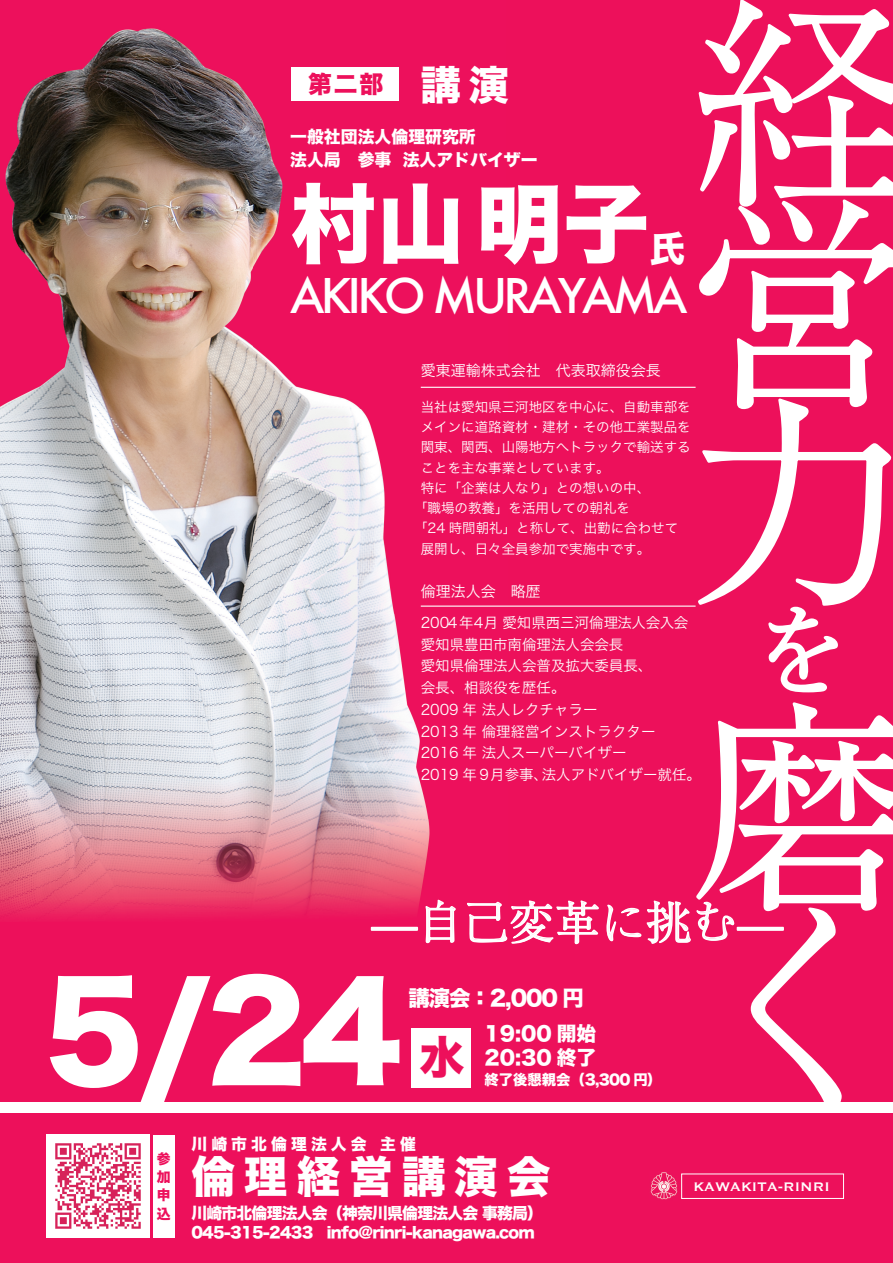
<style>
.page{position:relative;width:893px;height:1263px;background:#fff}
.page>*{position:absolute;margin:0;border:0;box-sizing:border-box;transform-origin:0 0}
.t1{font:300 223.65px/200.4px "Ryumin Pro";color:#fff;text-align:justify}
.t2{font:131.1px "Hira Kaku Std W8";color:#fff}
.t3{font:300 98.25px "Ryumin Pro";color:#fff}
.t4{font:86.85px "Hira Kaku Std W8";color:#fff}
.t5{font:500 46.5px "Futura";letter-spacing:-.085em;color:#fff}
.t6{font:300 45.75px "Ryumin Pro";color:#fff}
.t7{font:45.3px "Hira Kaku Std W8";color:#ed105b}
.t8{font:43.8px "Hira Kaku Std W8";letter-spacing:.2em;color:#fff}
.t9{font:36px "Hira Kaku Std W8";color:#fff}
.t10{font:23.85px "Hira Kaku Std W8";color:#ed105b}
.t11{font:21.45px "Hira Kaku Std W8";letter-spacing:-.05em;color:#fff}
.t12{font:19.8px/23.7px "Hira Kaku Std W8";color:#fff}
.t13{font:16.8px/23px "Hira Kaku Std W8";color:#fff}
.t14{font:16.2px "Copperplate";color:#fff}
.t15{font:15.9px "Hira Kaku Std W8";letter-spacing:-.05em;color:#fff}
.t16{font:15.9px "Hira Kaku Std W8";letter-spacing:.255em;color:#fff}
.t17{font:15px "Hira Kaku Std W8";letter-spacing:-.05em;color:#fff}
.t18{font:15px "Hira Kaku Pro N W3";color:#fff}
.t19{font:14.55px/21.8px "Hira Kaku Pro N W3";color:#fff}
.t20{font:14.4px "Hira Kaku Std W8";color:#fff}
.t21{font:13.8px/18px "Hira Kaku Std W8";color:#ed105b;text-align:justify}
.t22{font:13.5px "Hira Kaku Pro N W3";color:#fff}
.s1{font-size:40.35px;color:#fff}
</style>
<div class="page">
<div style="left:0;top:0;width:893px;height:1101px;background:#ed105b"></div>
<img style="left:0;top:28px;width:465px;height:891px">
<div style="left:0;top:1114px;width:893px;height:149px;background:#ed105b"></div>
<div style="left:681px;top:1173px;width:163px;height:26px;border:1px solid #fff"></div>
<img style="left:650px;top:1172px;width:28px;height:28px">
<img style="left:47px;top:1135px;width:103px;height:103px">
<div style="left:153px;top:1135px;width:21px;height:102px;background:#fff"></div>
<div style="left:411px;top:1028px;width:60px;height:60px;background:#fff"></div>
<div style="left:291px;top:67px;width:108px;height:33px;background:#fff"></div>
<hr style="left:421px;top:387px;width:275px;height:1px;background:#fff">
<hr style="left:421px;top:605px;width:275px;height:2px;background:#fff">
<div style="left:371px;top:927px;width:47px;height:4px;border:2px solid #fff"></div>
<svg style="left:424px;top:897px;width:33px;height:47px"></svg>
<svg style="left:465px;top:0;width:428px;height:1102px"></svg>
<div style="left:737px;top:927px;width:47px;height:4px;border:2px solid #fff"></div>
<h3 class="t10" style="left:308px;top:71px;width:203px">第二部 <span class="s1">講演</span></h3>
<p class="t13" style="left:290px;top:125px;width:249px">一般社団法人倫理研究所<br>法人局　参事 法人アドバイザー</p>
<h3 class="t4" style="left:290px;top:176px;width:361px">村山明子</h3>
<h3 class="t9" style="left:650px;top:229px;width:37px">氏</h3>
<h3 class="t5" style="left:290px;top:264px;width:399px">AKIKO MURAYAMA</h3>
<p class="t18" style="left:421px;top:357px;width:241px">愛東運輸株式会社　代表取締役会長</p>
<p class="t22" style="left:421px;top:395px;width:271px">当社は愛知県三河地区を中心に、自動車部を</p>
<p class="t22" style="left:421px;top:415px;width:271px">メインに道路資材・建材・その他工業製品を</p>
<p class="t22" style="left:421px;top:435px;width:271px">関東、関西、山陽地方へトラックで輸送する</p>
<p class="t22" style="left:421px;top:455px;width:190px">ことを主な事業としています。</p>
<p class="t22" style="left:421px;top:476px;width:231px">特に「企業は人なり」との想いの中、</p>
<p class="t22" style="left:414px;top:496px;width:217px">「職場の教養」を活用しての朝礼を</p>
<p class="t22" style="left:414px;top:516px;width:266px">「24 時間朝礼」と称して、出勤に合わせて</p>
<p class="t22" style="left:421px;top:536px;width:231px">展開し、日々全員参加で実施中です。</p>
<p class="t18" style="left:421px;top:578px;width:121px">倫理法人会　略歴</p>
<h1 class="t1" style="left:690px;top:-14px;width:222px">経営力</h1>
<h3 class="t3" style="left:753px;top:575px;width:85px">を</h3>
<p class="t19" style="left:421px;top:611px;width:282px">2004年4月 愛知県西三河倫理法人会入会愛知県豊田市南倫理法人会会長<br>愛知県倫理法人会普及拡大委員長、<br>会長、相談役を歴任。<br>2009 年 法人レクチャラー<br>2013 年 倫理経営インストラクター<br>2016 年 法人スーパーバイザー<br>2019 年 9月参事、法人アドバイザー就任。</p>
<h1 class="t1" style="left:690px;top:690px;width:217px">磨く</h1>
<h3 class="t6" style="left:372px;top:886px;width:413px">̶自己変革に挑む̶</h3>
<h2 class="t2" style="left:43px;top:959px;width:361px">5/24</h2>
<h3 class="t11" style="left:409px;top:986px;width:177px">講演会：2,000 円</h3>
<h3 class="t7" style="left:420px;top:1032px;width:47px">水</h3>
<h3 class="t12" style="left:484px;top:1022px;width:113px">19:00 開始<br>20:30 終了</h3>
<p class="t20" style="left:484px;top:1072px;width:178px">終了後懇親会（3,300 円）</p>
<p class="t21" style="left:157px;top:1150px;width:15px">参加申込</p>
<p class="t16" style="left:191px;top:1135px;width:226px">川崎市北倫理法人会 主催</p>
<h3 class="t8" style="left:191px;top:1152px;width:361px">倫理経営講演会</h3>
<p class="t15" style="left:191px;top:1204px;width:353px">川崎市北倫理法人会（神奈川県倫理法人会 事務局）</p>
<p class="t17" style="left:191px;top:1224px;width:345px">045-315-2433　info@rinri-kanagawa.com</p>
<p class="t14" style="left:693px;top:1176px;width:138px">KAWAKITA-RINRI</p>
</div>
